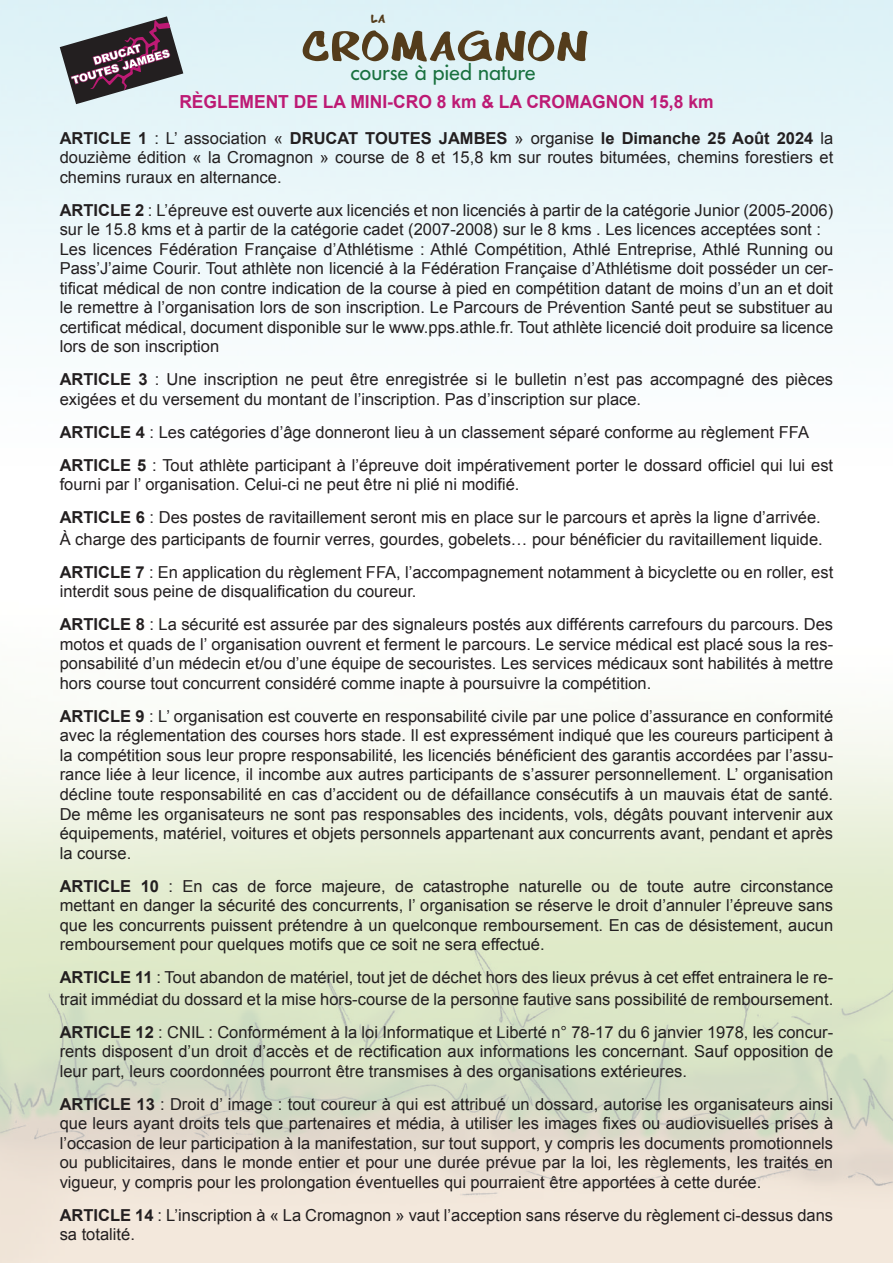
<style>
.page{position:relative;width:893px;height:1263px;background:#fff}
.page>*{position:absolute;margin:0;border:0;box-sizing:border-box;transform-origin:0 0}
.t1{font:50.7px "Cartoon";color:#543c1b}
.t2{font:22.8px "Futura BQ";color:#19713f}
.t3{font:700 18px "Arial";color:#bd1a74}
.t4{font:16.5px/19.5px "Arial";color:#231f20}
.t5{font:14.1px "Cartoon";color:#543c1b}
.s1{font-weight:700}
</style>
<div class="page">
<svg style="left:60px;top:16px;width:123px;height:88px;background:#857e87"></svg>
<p class="t5" style="left:371px;top:10px;width:16px">LA</p>
<h1 class="t1" style="left:302px;top:16px;width:288px">CROMAGNON</h1>
<h2 class="t2" style="left:350px;top:59px;width:187px">course à pied nature</h2>
<p class="t3" style="left:179px;top:90px;width:536px">RÈGLEMENT DE LA MINI-CRO 8 km &amp; LA CROMAGNON 15,8 km</p>
<p class="t4" style="left:60px;top:128px;width:775px;text-align:justify"><span class="s1">ARTICLE 1</span> : L’ association « <span class="s1">DRUCAT TOUTES JAMBES</span> » organise <span class="s1">le Dimanche 25 Août 2024</span> la douzième édition « la Cromagnon » course de 8 et 15,8 km sur routes bitumées, chemins forestiers et chemins ruraux en alternance.</p>
<p class="t4" style="left:60px;top:200px;width:775px"><span class="s1">ARTICLE 2</span> : L’épreuve est ouverte aux licenciés et non licenciés à partir de la catégorie Junior (2005-2006) sur le 15.8 kms et à partir de la catégorie cadet (2007-2008) sur le 8 kms . Les licences acceptées sont :<br>Les licences Fédération Française d’Athlétisme : Athlé Compétition, Athlé Entreprise, Athlé Running ou Pass’J’aime Courir. Tout athlète non licencié à la Fédération Française d’Athlétisme doit posséder un cer&shy;tificat médical de non contre indication de la course à pied en compétition datant de moins d’un an et doit le remettre à l’organisation lors de son inscription. Le Parcours de Prévention Santé peut se substituer au certificat médical, document disponible sur le www.pps.athle.fr. Tout athlète licencié doit produire sa licence lors de son inscription</p>
<p class="t4" style="left:60px;top:370px;width:775px"><span class="s1">ARTICLE 3</span> : Une inscription ne peut être enregistrée si le bulletin n’est pas accompagné des pièces exigées et du versement du montant de l’inscription. Pas d’inscription sur place.</p>
<p class="t4" style="left:60px;top:416px;width:775px;line-height:33px"><span class="s1">ARTICLE 4</span> : Les catégories d’âge donneront lieu à un classement séparé conforme au règlement FFA<br><span class="s1">ARTICLE 5</span> : Tout athlète participant à l’épreuve doit impérativement porter le dossard officiel qui lui est</p>
<p class="t4" style="left:60px;top:468px;width:763px;line-height:33px">fourni par l’ organisation. Celui-ci ne peut être ni plié ni modifié.<br><span class="s1">ARTICLE 6</span> : Des postes de ravitaillement seront mis en place sur le parcours et après la ligne d’arrivée.</p>
<p class="t4" style="left:60px;top:523px;width:775px;line-height:33px">À charge des participants de fournir verres, gourdes, gobelets… pour bénéficier du ravitaillement liquide.<br><span class="s1">ARTICLE 7</span> : En application du règlement FFA, l’accompagnement notamment à bicyclette ou en roller, est</p>
<p class="t4" style="left:60px;top:575px;width:775px;line-height:33px">interdit sous peine de disqualification du coureur.<br><span class="s1">ARTICLE 8</span> : La sécurité est assurée par des signaleurs postés aux différents carrefours du parcours. Des</p>
<p class="t4" style="left:60px;top:635px;width:775px;text-align:justify">motos et quads de l’ organisation ouvrent et ferment le parcours. Le service médical est placé sous la res&shy;ponsabilité d’un médecin et/ou d’une équipe de secouristes. Les services médicaux sont habilités à mettre hors course tout concurrent considéré comme inapte à poursuivre la compétition.</p>
<p class="t4" style="left:60px;top:707px;width:775px;text-align:justify"><span class="s1">ARTICLE 9</span> : L’ organisation est couverte en responsabilité civile par une police d’assurance en conformité avec la réglementation des courses hors stade. Il est expressément indiqué que les coureurs participent à la compétition sous leur propre responsabilité, les licenciés bénéficient des garantis accordées par l’assu&shy;rance liée à leur licence, il incombe aux autres participants de s’assurer personnellement. L’ organisation décline toute responsabilité en cas d’accident ou de défaillance consécutifs à un mauvais état de santé.<br>De même les organisateurs ne sont pas responsables des incidents, vols, dégâts pouvant intervenir aux équipements, matériel, voitures et objets personnels appartenant aux concurrents avant, pendant et après la course.</p>
<p class="t4" style="left:60px;top:876px;width:775px;text-align:justify"><span class="s1">ARTICLE 10</span> : En cas de force majeure, de catastrophe naturelle ou de toute autre circonstance mettant en danger la sécurité des concurrents, l’ organisation se réserve le droit d’annuler l’épreuve sans que les concurrents puissent prétendre à un quelconque remboursement. En cas de désistement, aucun remboursement pour quelques motifs que ce soit ne sera effectué.</p>
<p class="t4" style="left:60px;top:966px;width:775px;line-height:21.6px"><span class="s1">ARTICLE 11</span> : Tout abandon de matériel, tout jet de déchet hors des lieux prévus à cet effet entrainera le re&shy;trait immédiat du dossard et la mise hors-course de la personne fautive sans possibilité de remboursement.</p>
<p class="t4" style="left:60px;top:1022px;width:775px;text-align:justify"><span class="s1">ARTICLE 12</span> : CNIL : Conformément à la loi Informatique et Liberté n° 78-17 du 6 janvier 1978, les concur&shy;rents disposent d’un droit d’accès et de rectification aux informations les concernant. Sauf opposition de leur part, leurs coordonnées pourront être transmises à des organisations extérieures.</p>
<p class="t4" style="left:60px;top:1094px;width:775px;text-align:justify"><span class="s1">ARTICLE 13</span> : Droit d’ image : tout coureur à qui est attribué un dossard, autorise les organisateurs ainsi que leurs ayant droits tels que partenaires et média, à utiliser les images fixes ou audiovisuelles prises à l’occasion de leur participation à la manifestation, sur tout support, y compris les documents promotionnels ou publicitaires, dans le monde entier et pour une durée prévue par la loi, les règlements, les traités en vigueur, y compris pour les prolongation éventuelles qui pourraient être apportées à cette durée.</p>
<p class="t4" style="left:60px;top:1205px;width:775px"><span class="s1">ARTICLE 14</span> : L’inscription à « La Cromagnon » vaut l’acception sans réserve du règlement ci-dessus dans sa totalité.</p>
</div>
